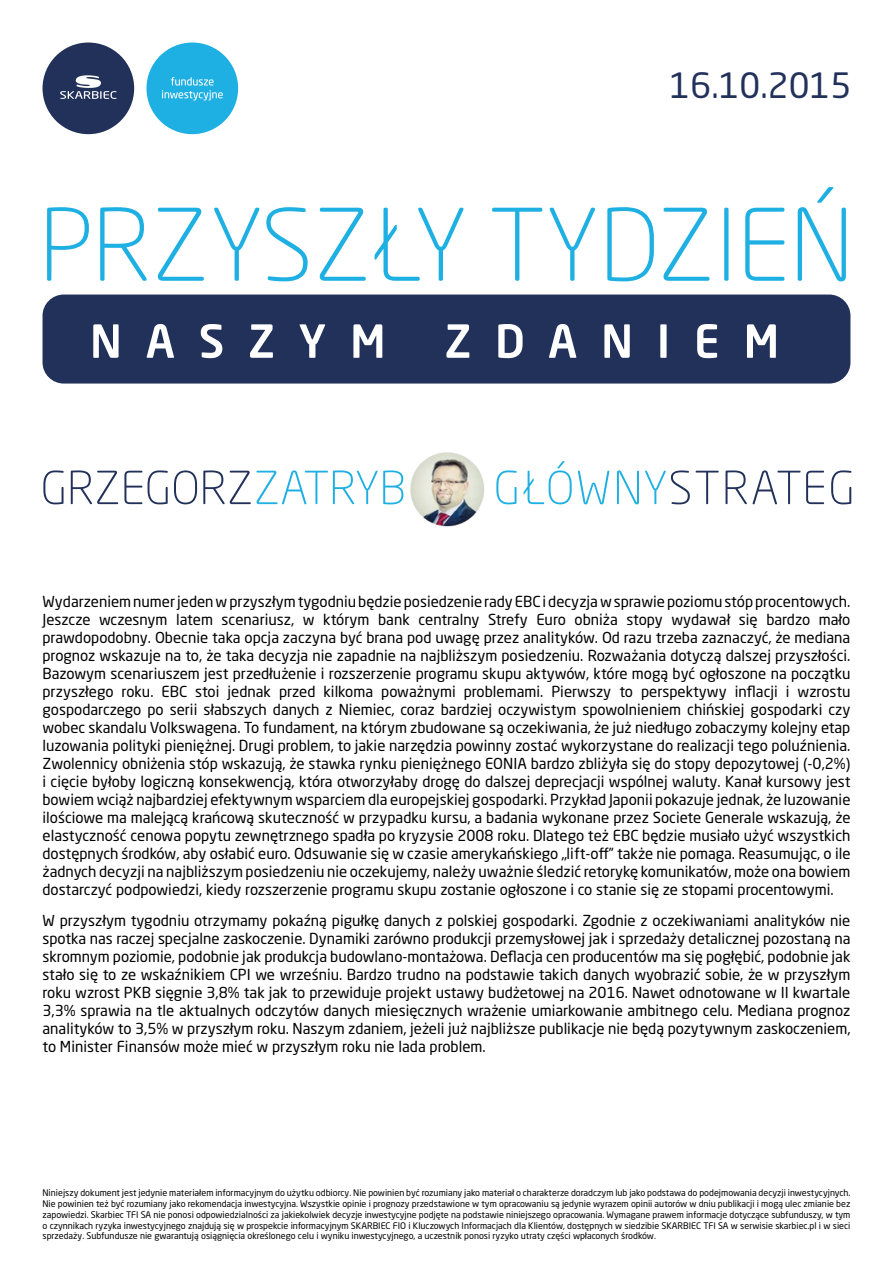
<style>
.page{position:relative;width:893px;height:1263px;background:#fff}
.page>*{position:absolute;margin:0;border:0;box-sizing:border-box;transform-origin:0 0}
.t1{font:34.5px "Neo Sans Pro";color:#21315a}
.t2{font:15px/18px "Neo Sans Pro";color:#000;text-align:justify}
.t3{font:9px/10.8px "Neo Sans Pro";color:#000;text-align:justify}
</style>
<div class="page">
<div style="left:43px;top:43px;width:91px;height:91px;background:#21315a;border-radius:50%"></div>
<div style="left:146px;top:43px;width:92px;height:91px;background:#1eb0e2;border-radius:50%"></div>
<svg style="left:60px;top:75px;width:57px;height:24px"></svg>
<svg style="left:162px;top:77px;width:61px;height:23px"></svg>
<div style="left:43px;top:295px;width:807px;height:89px;background:#21315a;border-radius:21px"></div>
<svg style="left:93px;top:324px;width:26px;height:34px"></svg>
<svg style="left:147px;top:324px;width:27px;height:34px"></svg>
<svg style="left:201px;top:324px;width:21px;height:34px"></svg>
<svg style="left:250px;top:324px;width:23px;height:34px"></svg>
<svg style="left:300px;top:324px;width:25px;height:34px"></svg>
<svg style="left:353px;top:324px;width:29px;height:34px"></svg>
<svg style="left:446px;top:324px;width:23px;height:34px"></svg>
<svg style="left:498px;top:324px;width:25px;height:34px"></svg>
<svg style="left:549px;top:324px;width:27px;height:34px"></svg>
<svg style="left:604px;top:324px;width:26px;height:34px"></svg>
<svg style="left:660px;top:324px;width:7px;height:34px"></svg>
<svg style="left:697px;top:324px;width:20px;height:34px"></svg>
<svg style="left:747px;top:324px;width:29px;height:34px"></svg>
<svg style="left:47px;top:207px;width:42px;height:74px"></svg>
<svg style="left:100px;top:207px;width:47px;height:74px"></svg>
<svg style="left:158px;top:208px;width:46px;height:73px"></svg>
<svg style="left:214px;top:208px;width:45px;height:73px"></svg>
<svg style="left:266px;top:207px;width:42px;height:74px"></svg>
<svg style="left:320px;top:208px;width:46px;height:73px"></svg>
<svg style="left:375px;top:208px;width:89px;height:73px"></svg>
<svg style="left:492px;top:208px;width:50px;height:73px"></svg>
<svg style="left:550px;top:208px;width:45px;height:73px"></svg>
<svg style="left:607px;top:207px;width:47px;height:74px"></svg>
<svg style="left:663px;top:208px;width:46px;height:73px"></svg>
<svg style="left:724px;top:208px;width:4px;height:73px"></svg>
<svg style="left:745px;top:208px;width:39px;height:73px"></svg>
<svg style="left:798px;top:187px;width:48px;height:94px"></svg>
<svg style="left:43px;top:470px;width:21px;height:34px"></svg>
<svg style="left:71px;top:470px;width:47px;height:34px"></svg>
<svg style="left:124px;top:471px;width:18px;height:33px"></svg>
<svg style="left:148px;top:470px;width:20px;height:34px"></svg>
<svg style="left:174px;top:470px;width:23px;height:34px"></svg>
<svg style="left:203px;top:470px;width:200px;height:34px"></svg>
<svg style="left:496px;top:470px;width:21px;height:34px"></svg>
<svg style="left:523px;top:461px;width:49px;height:43px"></svg>
<svg style="left:578px;top:471px;width:31px;height:33px"></svg>
<svg style="left:617px;top:470px;width:22px;height:34px"></svg>
<svg style="left:645px;top:470px;width:45px;height:34px"></svg>
<svg style="left:696px;top:471px;width:23px;height:33px"></svg>
<svg style="left:726px;top:470px;width:21px;height:34px"></svg>
<svg style="left:753px;top:470px;width:47px;height:34px"></svg>
<svg style="left:806px;top:471px;width:18px;height:33px"></svg>
<svg style="left:831px;top:470px;width:20px;height:34px"></svg>
<img style="left:410px;top:452px;width:74px;height:74px">
<h1 class="t1" style="left:670px;top:64px;width:183px">16.10.2015</h1>
<p class="t2" style="left:43px;top:592px;width:809px">Wydarzeniem numer jeden w przyszłym tygodniu będzie posiedzenie rady EBC i decyzja w sprawie poziomu stóp procentowych.<br>Jeszcze wczesnym latem scenariusz, w którym bank centralny Strefy Euro obniża stopy wydawał się bardzo mało prawdopodobny. Obecnie taka opcja zaczyna być brana pod uwagę przez analityków. Od razu trzeba zaznaczyć, że mediana prognoz wskazuje na to, że taka decyzja nie zapadnie na najbliższym posiedzeniu. Rozważania dotyczą dalszej przyszłości.<br>Bazowym scenariuszem jest przedłużenie i rozszerzenie programu skupu aktywów, które mogą być ogłoszone na początku przyszłego roku. EBC stoi jednak przed kilkoma poważnymi problemami. Pierwszy to perspektywy inflacji i wzrostu gospodarczego po serii słabszych danych z Niemiec, coraz bardziej oczywistym spowolnieniem chińskiej gospodarki czy wobec skandalu Volkswagena. To fundament, na którym zbudowane są oczekiwania, że już niedługo zobaczymy kolejny etap luzowania polityki pieniężnej. Drugi problem, to jakie narzędzia powinny zostać wykorzystane do realizacji tego poluźnienia.<br>Zwolennicy obniżenia stóp wskazują, że stawka rynku pieniężnego EONIA bardzo zbliżyła się do stopy depozytowej (-0,2%) i cięcie byłoby logiczną konsekwencją, która otworzyłaby drogę do dalszej deprecjacji wspólnej waluty. Kanał kursowy jest bowiem wciąż najbardziej efektywnym wsparciem dla europejskiej gospodarki. Przykład Japonii pokazuje jednak, że luzowanie ilościowe ma malejącą krańcową skuteczność w przypadku kursu, a badania wykonane przez Societe Generale wskazują, że elastyczność cenowa popytu zewnętrznego spadła po kryzysie 2008 roku. Dlatego też EBC będzie musiało użyć wszystkich dostępnych środków, aby osłabić euro. Odsuwanie się w czasie amerykańskiego „lift-off” także nie pomaga. Reasumując, o ile żadnych decyzji na najbliższym posiedzeniu nie oczekujemy, należy uważnie śledzić retorykę komunikatów, może ona bowiem dostarczyć podpowiedzi, kiedy rozszerzenie programu skupu zostanie ogłoszone i co stanie się ze stopami procentowymi.</p>
<p class="t2" style="left:43px;top:911px;width:809px">W przyszłym tygodniu otrzymamy pokaźną pigułkę danych z polskiej gospodarki. Zgodnie z oczekiwaniami analityków nie spotka nas raczej specjalne zaskoczenie. Dynamiki zarówno produkcji przemysłowej jak i sprzedaży detalicznej pozostaną na skromnym poziomie, podobnie jak produkcja budowlano-montażowa. Deflacja cen producentów ma się pogłębić, podobnie jak stało się to ze wskaźnikiem CPI we wrześniu. Bardzo trudno na podstawie takich danych wyobrazić sobie, że w przyszłym roku wzrost PKB sięgnie 3,8% tak jak to przewiduje projekt ustawy budżetowej na 2016. Nawet odnotowane w II kwartale 3,3% sprawia na tle aktualnych odczytów danych miesięcznych wrażenie umiarkowanie ambitnego celu. Mediana prognoz analityków to 3,5% w przyszłym roku. Naszym zdaniem, jeżeli już najbliższe publikacje nie będą pozytywnym zaskoczeniem, to Minister Finansów może mieć w przyszłym roku nie lada problem.</p>
<p class="t3" style="left:43px;top:1187px;width:809px">Niniejszy dokument jest jedynie materiałem informacyjnym do użytku odbiorcy. Nie powinien być rozumiany jako materiał o charakterze doradczym lub jako podstawa do podejmowania decyzji inwestycyjnych.<br>Nie powinien też być rozumiany jako rekomendacja inwestycyjna. Wszystkie opinie i prognozy przedstawione w tym opracowaniu są jedynie wyrazem opinii autorów w dniu publikacji i mogą ulec zmianie bez zapowiedzi. Skarbiec TFI SA nie ponosi odpowiedzialności za jakiekolwiek decyzje inwestycyjne podjęte na podstawie niniejszego opracowania. Wymagane prawem informacje dotyczące subfunduszy, w tym o czynnikach ryzyka inwestycyjnego znajdują się w prospekcie informacyjnym SKARBIEC FIO i Kluczowych Informacjach dla Klientów, dostępnych w siedzibie SKARBIEC TFI SA w serwisie skarbiec.pl i w sieci sprzedaży. Subfundusze nie gwarantują osiągnięcia określonego celu i wyniku inwestycyjnego, a uczestnik ponosi ryzyko utraty części wpłaconych środków.</p>
</div>
